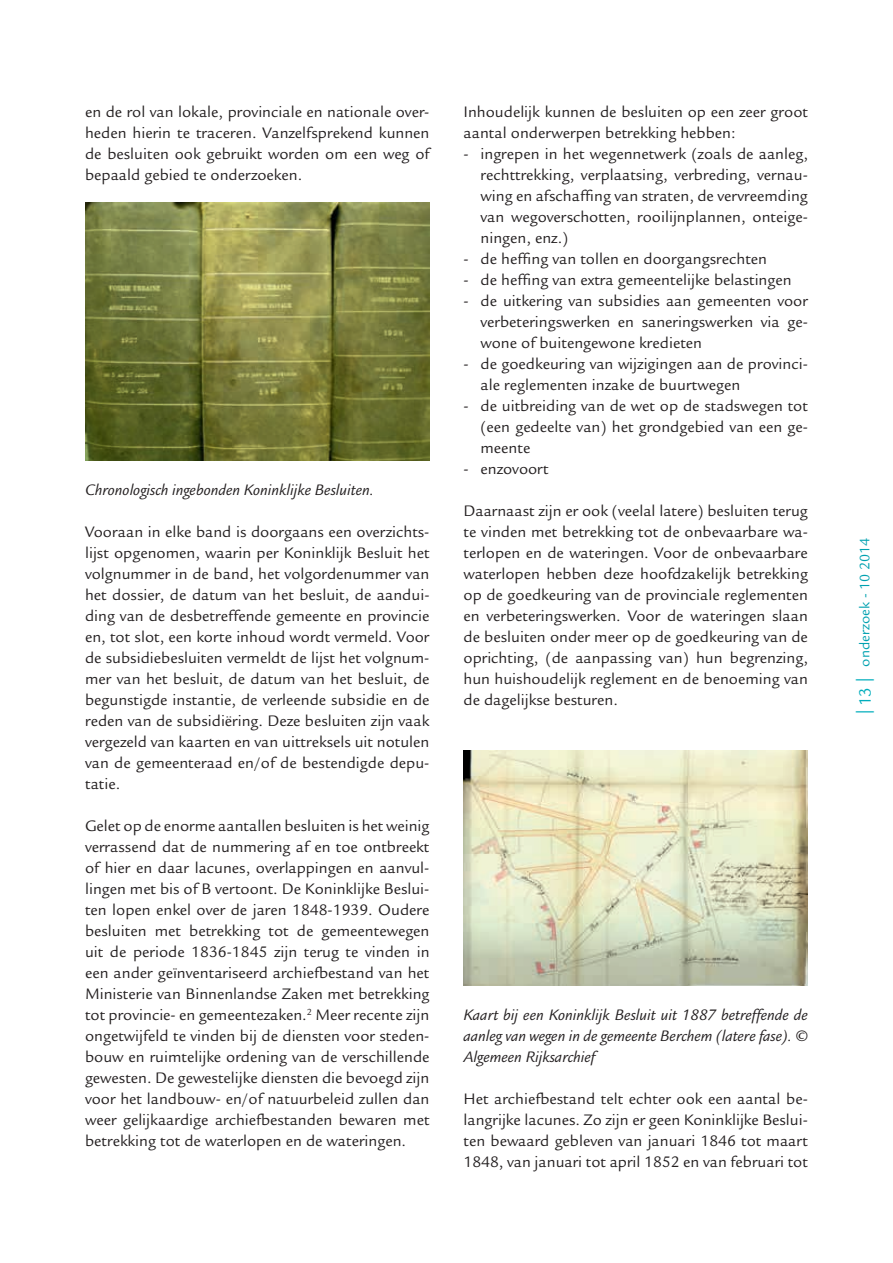
<style>
.page{position:relative;width:893px;height:1263px;background:#fff}
.page>*{position:absolute;margin:0;border:0;box-sizing:border-box;transform-origin:0 0}
.t1{font:16.5px/21px "Legacy Sans Std";color:#231f20;text-align:justify}
.t2{font:italic 16.5px/21px "Legacy Sans Std";color:#231f20;text-align:justify}
.t3{font:15px "Legacy Sans Std";color:#00a1b0}
.s1{font-family:"Myriad Pro";font-size:18px;color:#00adbc}
.s2{font-size:18px;color:#00adbc}
</style>
<div class="page">
<img style="left:85px;top:202px;width:344px;height:258px">
<img style="left:463px;top:750px;width:345px;height:235px">
<p class="t1" style="left:85px;top:101px;width:346px">en de rol van lokale, provinciale en nationale over&shy;heden hierin te traceren. Vanzelfsprekend kunnen de besluiten ook gebruikt worden om een weg of bepaald gebied te onderzoeken.</p>
<p class="t2" style="left:85px;top:480px;width:290px">Chronologisch ingebonden Koninklijke Besluiten.</p>
<p class="t1" style="left:85px;top:521px;width:346px">Vooraan in elke band is doorgaans een overzichts&shy;lijst opgenomen, waarin per Koninklijk Besluit het volgnummer in de band, het volgordenummer van het dossier, de datum van het besluit, de aandui&shy;ding van de desbetreffende gemeente en provincie en, tot slot, een korte inhoud wordt vermeld. Voor de subsidiebesluiten vermeldt de lijst het volgnum&shy;mer van het besluit, de datum van het besluit, de begunstigde instantie, de verleende subsidie en de reden van de subsidiëring. Deze besluiten zijn vaak vergezeld van kaarten en van uittreksels uit notulen van de gemeenteraad en/of de bestendigde depu&shy;tatie.</p>
<p class="t1" style="left:85px;top:816px;width:346px">Gelet op de enorme aantallen besluiten is het weinig verrassend dat de nummering af en toe ontbreekt of hier en daar lacunes, overlappingen en aanvul&shy;lingen met bis of B vertoont. De Koninklijke Beslui&shy;ten lopen enkel over de jaren 1848-1939. Oudere besluiten met betrekking tot de gemeentewegen uit de periode 1836-1845 zijn terug te vinden in een ander geïnventariseerd archiefbestand van het Ministerie van Binnenlandse Zaken met betrekking tot provincie- en gemeentezaken.<sup>2</sup> Meer recente zijn ongetwijfeld te vinden bij de diensten voor steden&shy;bouw en ruimtelijke ordening van de verschillende gewesten. De gewestelijke diensten die bevoegd zijn voor het landbouw- en/of natuurbeleid zullen dan weer gelijkaardige archiefbestanden bewaren met betrekking tot de waterlopen en de wateringen.</p>
<p class="t1" style="left:463px;top:101px;width:346px">Inhoudelijk kunnen de besluiten op een zeer groot aantal onderwerpen betrekking hebben:</p>
<p class="t1" style="left:480px;top:144px;width:329px;text-indent:-17px">- ingrepen in het wegennetwerk (zoals de aanleg, rechttrekking, verplaatsing, verbreding, vernau&shy;wing en afschaffing van straten, de vervreemding van wegoverschotten, rooilijnplannen, onteige&shy;ningen, enz.)</p>
<p class="t1" style="left:463px;top:249px;width:305px">- de heffing van tollen en doorgangsrechten</p>
<p class="t1" style="left:463px;top:270px;width:330px">- de heffing van extra gemeentelijke belastingen</p>
<p class="t1" style="left:480px;top:291px;width:329px;text-indent:-17px">- de uitkering van subsidies aan gemeenten voor verbeteringswerken en saneringswerken via ge&shy;wone of buitengewone kredieten</p>
<p class="t1" style="left:480px;top:354px;width:329px;text-indent:-17px">- de goedkeuring van wijzigingen aan de provinci&shy;ale reglementen inzake de buurtwegen</p>
<p class="t1" style="left:480px;top:396px;width:329px;text-indent:-17px">- de uitbreiding van de wet op de stadswegen tot (een gedeelte van) het grondgebied van een ge&shy;meente</p>
<p class="t1" style="left:463px;top:459px;width:87px">- enzovoort</p>
<p class="t1" style="left:463px;top:501px;width:346px">Daarnaast zijn er ook (veelal latere) besluiten terug te vinden met betrekking tot de onbevaarbare wa&shy;terlopen en de wateringen. Voor de onbevaarbare waterlopen hebben deze hoofdzakelijk betrekking op de goedkeuring van de provinciale reglementen en verbeteringswerken. Voor de wateringen slaan de besluiten onder meer op de goedkeuring van de oprichting, (de aanpassing van) hun begrenzing, hun huishoudelijk reglement en de benoeming van de dagelijkse besturen.</p>
<p class="t2" style="left:463px;top:1005px;width:346px">Kaart bij een Koninklijk Besluit uit 1887 betreffende de aanleg van wegen in de gemeente Berchem (latere fase). © Algemeen Rijksarchief</p>
<p class="t1" style="left:463px;top:1088px;width:346px">Het archiefbestand telt echter ook een aantal be&shy;langrijke lacunes. Zo zijn er geen Koninklijke Beslui&shy;ten bewaard gebleven van januari 1846 tot maart 1848, van januari tot april 1852 en van februari tot</p>
<p class="t3" style="left:856px;top:714px;width:178px;rotate:-90deg"><span class="s1">|</span> <span class="s2">13</span> <span class="s1">|</span> onderzoek - 10 2014</p>
</div>
